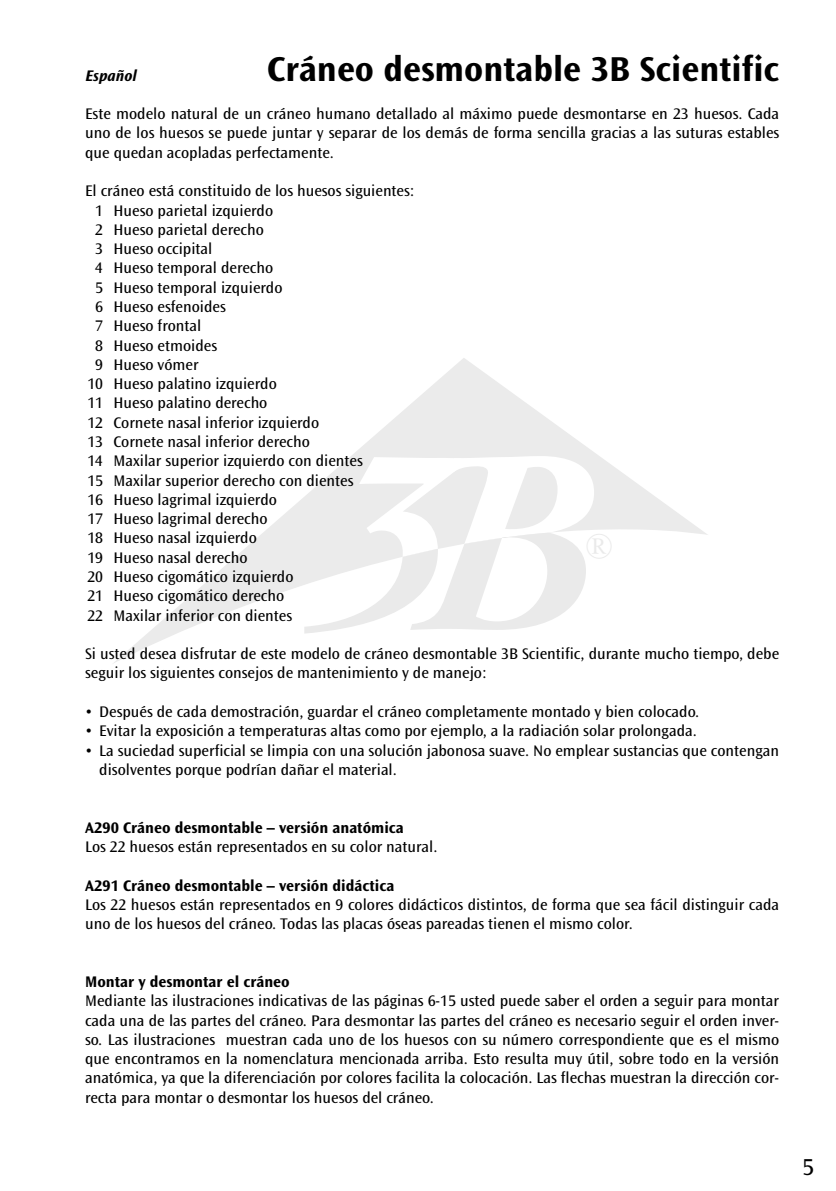
<style>
.page{position:relative;width:836px;height:1191px;background:#fff}
.page>*{position:absolute;margin:0;border:0;box-sizing:border-box;transform-origin:0 0}
.Titel_Rechte_Seite{font:700 36px "Ocean Sans";color:#000}
.t1{font:24px "Ocean Sans";color:#000}
.Fließtext{font:16px/19.2px "Ocean Sans";color:#000}
.Fließtext_fett{font:700 16px "Ocean Sans";color:#000}
.Sprache_links{font:italic 700 16px "Ocean Sans";color:#000}
</style>
<div class="page">
<svg style="left:114px;top:358px;width:594px;height:305px"></svg>
<svg style="left:304px;top:456px;width:289px;height:177px"></svg>
<p class="Titel_Rechte_Seite" style="left:267px;top:49px;width:513px">Cráneo desmontable 3B Scientific</p>
<p class="Fließtext" style="left:85px;top:104px;width:695px;text-align:justify">Este modelo natural de un cráneo humano detallado al máximo puede desmontarse en 23 huesos. Cada uno de los huesos se puede juntar y separar de los demás de forma sencilla gracias a las suturas estables que quedan acopladas perfectamente.</p>
<p class="Fließtext" style="left:85px;top:182px;width:331px">El cráneo está constituido de los huesos siguientes:</p>
<p class="Fließtext" style="left:95px;top:201px;width:179px">1 Hueso parietal izquierdo</p>
<p class="Fließtext" style="left:95px;top:220px;width:170px">2 Hueso parietal derecho</p>
<p class="Fließtext" style="left:95px;top:239px;width:119px">3 Hueso occipital</p>
<p class="Fließtext" style="left:95px;top:259px;width:179px">4 Hueso temporal derecho</p>
<p class="Fließtext" style="left:95px;top:278px;width:189px">5 Hueso temporal izquierdo</p>
<p class="Fließtext" style="left:95px;top:297px;width:132px">6 Hueso esfenoides</p>
<p class="Fließtext" style="left:95px;top:316px;width:107px">7 Hueso frontal</p>
<p class="Fließtext" style="left:95px;top:336px;width:123px">8 Hueso etmoides</p>
<p class="Fließtext" style="left:95px;top:355px;width:105px">9 Hueso vómer</p>
<p class="Fließtext" style="left:87px;top:374px;width:191px">10 Hueso palatino izquierdo</p>
<p class="Fließtext" style="left:87px;top:394px;width:181px">11 Hueso palatino derecho</p>
<p class="Fließtext" style="left:87px;top:413px;width:233px">12 Cornete nasal inferior izquierdo</p>
<p class="Fließtext" style="left:87px;top:432px;width:224px">13 Cornete nasal inferior derecho</p>
<p class="Fließtext" style="left:87px;top:451px;width:277px">14 Maxilar superior izquierdo con dientes</p>
<p class="Fließtext" style="left:87px;top:471px;width:267px">15 Maxilar superior derecho con dientes</p>
<p class="Fließtext" style="left:87px;top:490px;width:191px">16 Hueso lagrimal izquierdo</p>
<p class="Fließtext" style="left:87px;top:509px;width:181px">17 Hueso lagrimal derecho</p>
<p class="Fließtext" style="left:87px;top:529px;width:171px">18 Hueso nasal izquierdo</p>
<p class="Fließtext" style="left:87px;top:548px;width:161px">19 Hueso nasal derecho</p>
<p class="Fließtext" style="left:87px;top:567px;width:207px">20 Hueso cigomático izquierdo</p>
<p class="Fließtext" style="left:87px;top:586px;width:198px">21 Hueso cigomático derecho</p>
<p class="Fließtext" style="left:87px;top:606px;width:206px">22 Maxilar inferior con dientes</p>
<p class="Fließtext" style="left:85px;top:644px;width:695px">Si usted desea disfrutar de este modelo de cráneo desmontable 3B Scientific‚ durante mucho tiempo, debe seguir los siguientes consejos de mantenimiento y de manejo:</p>
<p class="Fließtext" style="left:85px;top:702px;width:615px">• Después de cada demostración, guardar el cráneo completamente montado y bien colocado.</p>
<p class="Fließtext" style="left:85px;top:721px;width:613px">• Evitar la exposición a temperaturas altas como por ejemplo, a la radiación solar prolongada.</p>
<p class="Fließtext" style="left:99px;top:741px;width:681px;text-indent:-14px">• La suciedad superficial se limpia con una solución jabonosa suave. No emplear sustancias que contengan disolventes porque podrían dañar el material.</p>
<p class="Sprache_links" style="left:85px;top:66px;width:53px">Español</p>
<p class="Fließtext_fett" style="left:85px;top:818px;width:320px">A290 Cráneo desmontable – versión anatómica</p>
<p class="Fließtext" style="left:85px;top:837px;width:353px">Los 22 huesos están representados en su color natural.</p>
<p class="Fließtext_fett" style="left:85px;top:876px;width:310px">A291 Cráneo desmontable – versión didáctica</p>
<p class="Fließtext" style="left:85px;top:895px;width:695px">Los 22 huesos están representados en 9 colores didácticos distintos, de forma que sea fácil distinguir cada uno de los huesos del cráneo. Todas las placas óseas pareadas tienen el mismo color.</p>
<p class="Fließtext_fett" style="left:85px;top:972px;width:206px">Montar y desmontar el cráneo</p>
<p class="Fließtext" style="left:85px;top:991px;width:695px;text-align:justify">Mediante las ilustraciones indicativas de las páginas 6-15 usted puede saber el orden a seguir para montar cada una de las partes del cráneo. Para desmontar las partes del cráneo es necesario seguir el orden inver&shy;so. Las ilustraciones muestran cada uno de los huesos con su número correspondiente que es el mismo que encontramos en la nomenclatura mencionada arriba. Esto resulta muy útil, sobre todo en la versión anatómica, ya que la diferenciación por colores facilita la colocación. Las flechas muestran la dirección cor&shy;recta para montar o desmontar los huesos del cráneo.</p>
<p class="t1" style="left:801px;top:1153px;width:13px">5</p>
</div>
